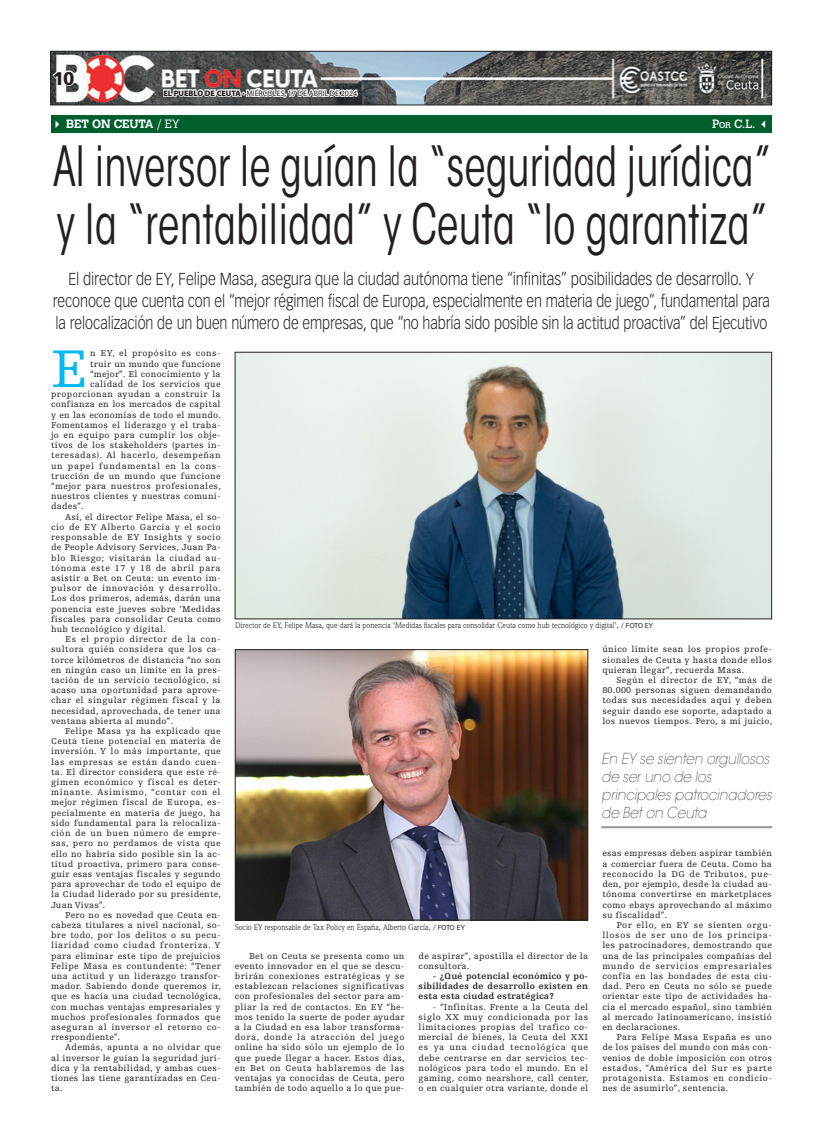
<style>
.page{position:relative;width:823px;height:1134px;background:#fff}
.page>*{position:absolute;margin:0;border:0;box-sizing:border-box;transform-origin:0 0}
._00_Texto_Capit{font:56px "Egyptienne FLT Std";color:#00baf1}
._00_TIT-Repor{font:condensed 55px/58px "ITC Avant Garde Std";color:#231f20;scale:.81 1}
.D_00_NUMERO_DERECHA{font:900 18px "Vectora LT Std";color:#231f20}
._00_SUB-Repor{font:300 17px/22px "Vectora LT Std";letter-spacing:-.005em;color:#231f20;text-align:center;scale:.86 1}
._06_Sumario_Repor{font:italic 200 15px/18px "ITC Avant Garde Std";color:#231f20;scale:.89 1}
._00_CINTILLO_2{font:700 12px "Calvert MT Std";letter-spacing:-.01em;color:#fff}
._00_CINTILLO_2-2{font:12px "Calvert MT Std";color:#fff}
._00_Texto_2{font:9px/10.2px "Egyptienne FLT Std";letter-spacing:.03em;color:#231f20;text-align:justify}
._00_Texto_Capit-2{font:9px "Egyptienne FLT Std";letter-spacing:.035em;color:#231f20}
._00_Texto_2-2{font:700 9px/10.2px "Egyptienne FLT Std";letter-spacing:.03em;color:#231f20;text-align:justify}
._00_Texto_Capit-3{font:9px "Egyptienne FLT Std";letter-spacing:.06em;color:#231f20}
._00_Texto_Capit-4{font:9px "Egyptienne FLT Std";letter-spacing:.075em;color:#231f20}
._00_Texto_Capit-5{font:9px "Egyptienne FLT Std";letter-spacing:.055em;color:#231f20}
._07_Pie_de_foto{font:8px "Weidemann Std";color:#231f20}
._10_EL_PUEBLO_DE_CEU{font:8px "Myriad Pro";color:#231f20}
.s1{font-weight:900}
.s2{font-weight:300}
.s3{font-size:8.4px}
.s4{font-size:9px}
.s5{font-family:"Vectora LT Std";font-size:7px}
</style>
<div class="page">
<img style="left:237px;top:354px;width:532px;height:263px">
<svg style="left:234px;top:571px;width:422px;height:95px"></svg>
<svg style="left:601px;top:826px;width:171px;height:2px"></svg>
<img style="left:237px;top:651px;width:348px;height:267px">
<div style="left:235px;top:649px;width:352px;height:271px;border:1px solid #231f20"></div>
<svg style="left:234px;top:913px;width:234px;height:8px;background:#3d3e4a"></svg>
<div style="left:51px;top:116px;width:720px;height:17px;background:#005e2c"></div>
<img style="left:53px;top:53px;width:716px;height:50px">
<div style="left:51px;top:51px;width:720px;height:54px;border:1px solid #231f20"></div>
<svg style="left:51px;top:69px;width:25px;height:18px"></svg>
<svg style="left:162px;top:74px;width:197px;height:32px"></svg>
<p class="D_00_NUMERO_DERECHA" style="left:53px;top:67px;width:23px">10</p>
<p class="_10_EL_PUEBLO_DE_CEU" style="left:163px;top:88px;width:195px"><span class="s1">EL PUEBLO DE CEUTA ·</span> MIÉRCOLES, 17 DE ABRIL DE 2024</p>
<p class="_00_CINTILLO_2" style="left:51px;top:117px;width:130px">✔ BET ON CEUTA <span class="s2">/ EY</span></p>
<p class="_00_CINTILLO_2-2" style="left:711px;top:117px;width:60px">P<span class="s3">or</span> C.L. ✓</p>
<p class="_00_TIT-Repor" style="left:53px;top:138px;width:887px">Al inversor le guían la “seguridad jurídica” y la “rentabilidad” y Ceuta “lo garantiza”</p>
<p class="_00_SUB-Repor" style="left:53px;top:268px;width:834px">El director de EY, Felipe Masa, asegura que la ciudad autónoma tiene “infinitas” posibilidades de desarrollo. Y reconoce que cuenta con el “mejor régimen fiscal de Europa, especialmente en materia de juego”, fundamental para la relocalización de un buen número de empresas, que “no habría sido posible sin la actitud proactiva” del Ejecutivo</p>
<p class="_00_Texto_Capit" style="left:51px;top:338px;width:39px">E</p>
<p class="_00_Texto_Capit-5" style="left:90px;top:348px;width:132px">n EY, el propósito es cons-</p>
<p class="_00_Texto_Capit-2" style="left:90px;top:359px;width:132px">truir un mundo que funcione</p>
<p class="_00_Texto_Capit-2" style="left:90px;top:369px;width:132px">“mejor”. El conocimiento y la</p>
<p class="_00_Texto_Capit-2" style="left:90px;top:379px;width:132px">calidad de los servicios que</p>
<p class="_00_Texto_Capit-2" style="left:51px;top:389px;width:171px">proporcionan ayudan a construir la</p>
<p class="_00_Texto_Capit-2" style="left:51px;top:399px;width:171px">confianza en los mercados de capital</p>
<p class="_00_Texto_Capit-2" style="left:51px;top:410px;width:171px">y en las economías de todo el mundo.</p>
<p class="_00_Texto_Capit-2" style="left:51px;top:420px;width:171px">Fomentamos el liderazgo y el traba-</p>
<p class="_00_Texto_Capit-2" style="left:51px;top:430px;width:171px">jo en equipo para cumplir los obje-</p>
<p class="_00_Texto_Capit-2" style="left:51px;top:440px;width:171px">tivos de los stakeholders (partes in-</p>
<p class="_00_Texto_Capit-3" style="left:51px;top:451px;width:171px">teresadas). Al hacerlo, desempeñan</p>
<p class="_00_Texto_Capit-4" style="left:51px;top:461px;width:171px">un papel fundamental en la cons-</p>
<p class="_00_Texto_Capit-2" style="left:51px;top:471px;width:171px">trucción de un mundo que funcione</p>
<p class="_00_Texto_Capit-2" style="left:51px;top:481px;width:171px">“mejor para nuestros profesionales,</p>
<p class="_00_Texto_Capit-2" style="left:51px;top:491px;width:171px">nuestros clientes y nuestras comuni-</p>
<p class="_00_Texto_Capit-2" style="left:51px;top:502px;width:34px">dades”.</p>
<p class="_00_Texto_2" style="left:51px;top:512px;width:171px;text-indent:14px">Así, el director Felipe Masa, el so&shy;cio de EY Alberto García y el socio responsable de EY Insights y socio de People Advisory Services, Juan Pa&shy;blo Riesgo; visitarán la ciudad au&shy;tónoma este 17 y 18 de abril para asistir a Bet on Ceuta: un evento im&shy;pulsor de innovación y desarrollo.<br>Los dos primeros, además, darán una ponencia este jueves sobre ‘Medidas fiscales para consolidar Ceuta como hub tecnológico y digital.</p>
<p class="_00_Texto_2" style="left:51px;top:634px;width:171px;text-indent:14px">Es el propio director de la con&shy;sultora quién considera que los ca&shy;torce kilómetros de distancia “no son en ningún caso un límite en la pres&shy;tación de un servicio tecnológico, si acaso una oportunidad para aprove&shy;char el singular régimen fiscal y la necesidad, aprovechada, de tener una ventana abierta al mundo”.</p>
<p class="_00_Texto_2" style="left:51px;top:726px;width:171px;text-indent:14px">Felipe Masa ya ha explicado que Ceuta tiene potencial en materia de inversión. Y lo más importante, que las empresas se están dando cuen&shy;ta. El director considera que este ré&shy;gimen económico y fiscal es deter&shy;minante. Asimismo, “contar con el mejor régimen fiscal de Europa, es&shy;pecialmente en materia de juego, ha sido fundamental para la relocaliza&shy;ción de un buen número de empre&shy;sas, pero no perdamos de vista que ello no habría sido posible sin la ac&shy;titud proactiva, primero para conse&shy;guir esas ventajas fiscales y segundo para aprovechar de todo el equipo de la Ciudad liderado por su presidente, Juan Vivas”.</p>
<p class="_00_Texto_2" style="left:51px;top:910px;width:171px;text-indent:14px">Pero no es novedad que Ceuta en&shy;cabeza titulares a nivel nacional, so&shy;bre todo, por los delitos o su pecu&shy;liaridad como ciudad fronteriza. Y para eliminar este tipo de prejuicios Felipe Masa es contundente: “Tener una actitud y un liderazgo transfor&shy;mador. Sabiendo donde queremos ir, que es hacia una ciudad tecnológica, con muchas ventajas empresariales y muchos profesionales formados que aseguran al inversor el retorno co&shy;rrespondiente”.</p>
<p class="_00_Texto_2" style="left:51px;top:1042px;width:171px;text-indent:14px">Además, apunta a no olvidar que al inversor le guían la seguridad jurí&shy;dica y la rentabilidad, y ambas cues&shy;tiones las tiene garantizadas en Ceu&shy;ta.</p>
<p class="_07_Pie_de_foto" style="left:235px;top:620px;width:419px">Director de EY, Felipe Masa, que dará la ponencia ‘Medidas fiscales para consolidar Ceuta como hub tecnológico y digital’<span class="s4">.</span> <span class="s5">/ FOTO EY</span></p>
<p class="_00_Texto_2" style="left:602px;top:644px;width:171px">único límite sean los propios profe&shy;sionales de Ceuta y hasta donde ellos quieran llegar”, recuerda Masa.</p>
<p class="_00_Texto_2" style="left:602px;top:675px;width:171px;text-indent:14px">Según el director de EY, “más de 80.000 personas siguen demandando todas sus necesidades aquí y deben seguir dando ese soporte, adaptado a los nuevos tiempos. Pero, a mi juicio,</p>
<p class="_07_Pie_de_foto" style="left:235px;top:922px;width:231px">Socio EY responsable de Tax Policy en España, Alberto García<span class="s4">.</span> <span class="s5">/ FOTO EY</span></p>
<p class="_00_Texto_2" style="left:235px;top:951px;width:171px;text-indent:14px">Bet on Ceuta se presenta como un evento innovador en el que se descu&shy;brirán conexiones estratégicas y se establezcan relaciones significativas con profesionales del sector para am&shy;pliar la red de contactos. En EY “he&shy;mos tenido la suerte de poder ayudar a la Ciudad en esa labor transforma&shy;dora, donde la atracción del juego online ha sido sólo un ejemplo de lo que puede llegar a hacer. Estos días, en Bet on Ceuta hablaremos de las ventajas ya conocidas de Ceuta, pero también de todo aquello a lo que pue-</p>
<p class="_00_Texto_2" style="left:418px;top:951px;width:171px">de aspirar”, apostilla el director de la consultora.</p>
<p class="_00_Texto_2-2" style="left:418px;top:971px;width:171px;text-indent:14px">- ¿Qué potencial económico y po&shy;sibilidades de desarrollo existen en esta esta ciudad estratégica?</p>
<p class="_00_Texto_2" style="left:418px;top:1002px;width:171px;text-indent:14px">- “Infinitas. Frente a la Ceuta del siglo XX muy condicionada por las limitaciones propias del trafico co&shy;mercial de bienes, la Ceuta del XXI es ya una ciudad tecnológica que debe centrarse en dar servicios tec&shy;nológicos para todo el mundo. En el gaming, como nearshore, call center, o en cualquier otra variante, donde el</p>
<p class="_06_Sumario_Repor" style="left:601px;top:750px;width:192px">En EY se sienten orgullosos de ser uno de los principales patrocinadores de Bet on Ceuta</p>
<p class="_00_Texto_2" style="left:602px;top:848px;width:171px">esas empresas deben aspirar también a comerciar fuera de Ceuta. Como ha reconocido la DG de Tributos, pue&shy;den, por ejemplo, desde la ciudad au&shy;tónoma convertirse en marketplaces como ebays aprovechando al máximo su fiscalidad”.</p>
<p class="_00_Texto_2" style="left:602px;top:920px;width:171px;text-indent:14px">Por ello, en EY se sienten orgu&shy;llosos de ser uno de los principa&shy;les patrocinadores, demostrando que una de las principales compañías del mundo de servicios empresariales confía en las bondades de esta ciu&shy;dad. Pero en Ceuta no sólo se puede orientar este tipo de actividades ha&shy;cia el mercado español, sino también al mercado latinoamericano, insistió en declaraciones.</p>
<p class="_00_Texto_2" style="left:602px;top:1032px;width:171px;text-indent:14px">Para Felipe Masa España es uno de los países del mundo con más con&shy;venios de doble imposición con otros estados, “América del Sur es parte protagonista. Estamos en condicio&shy;nes de asumirlo”, sentencia.</p>
</div>
